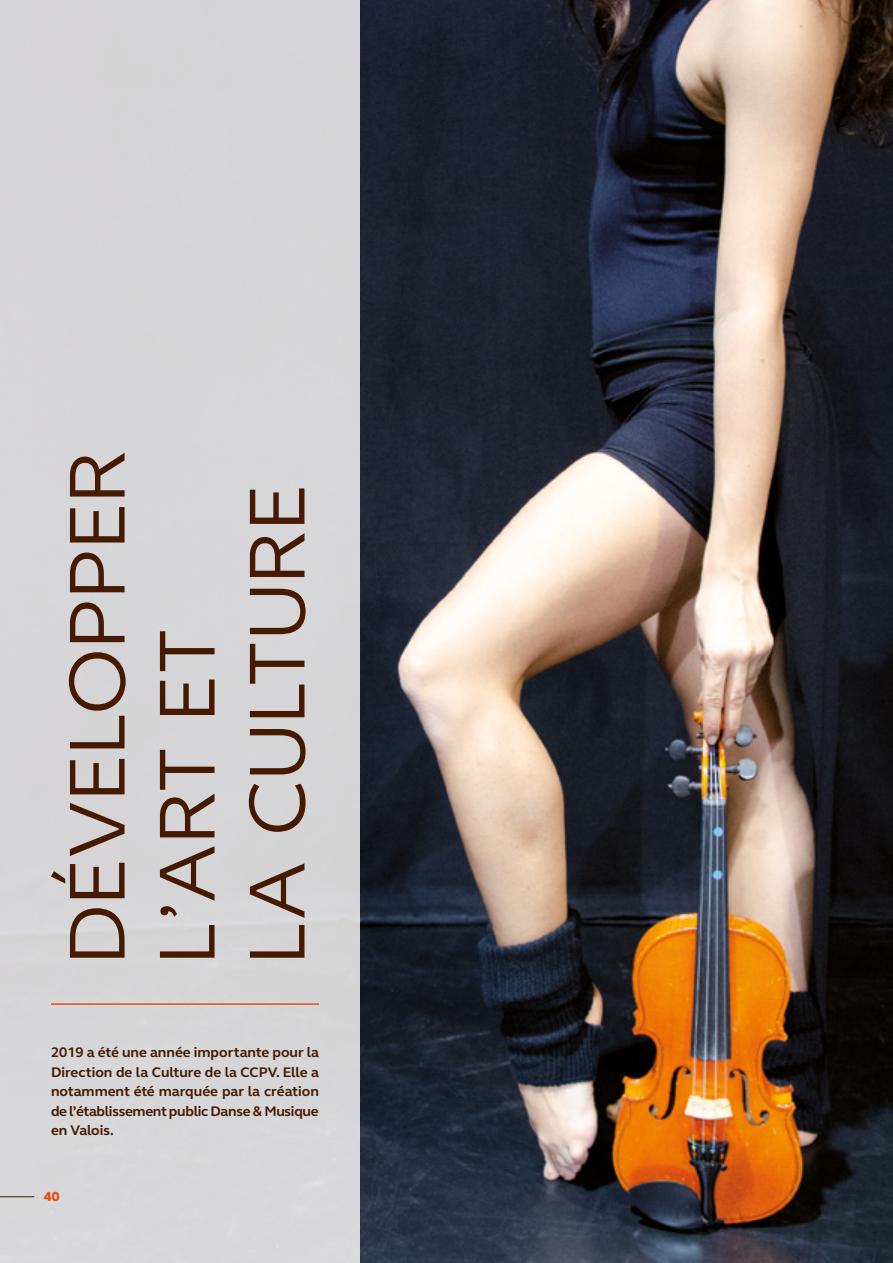
<style>
.page{position:relative;width:893px;height:1263px;background:#fff}
.page>*{position:absolute;margin:0;border:0;box-sizing:border-box;transform-origin:0 0}
.t1{font:300 84px/90px "Idealist Sans";letter-spacing:.015em;color:#461a00}
.t2{font:700 14.25px/19.5px "FS Elliot";letter-spacing:-.02em;color:#461a00;text-align:justify}
.t3{font:800 13.5px "FS Elliot";color:#e94e0f}
</style>
<div class="page">
<img style="left:359px;top:0;width:534px;height:1263px">
<div style="left:0;top:0;width:359px;height:1263px;background:#d6d5d7"></div>
<hr style="left:51px;top:1003px;width:268px;height:2px;background:#e94e0f">
<hr style="left:0;top:1196px;width:34px;height:1px;background:#461a00">
<h1 class="t1" style="left:48px;top:963px;width:514px;rotate:-90deg">DÉVELOPPER<br>L’ART ET<br>LA CULTURE</h1>
<p class="t2" style="left:51px;top:1042px;width:269px">2019 a été une année importante pour la Direction de la Culture de la CCPV. Elle a notamment été marquée par la création de l’établissement public Danse &amp; Musique en Valois.</p>
<p class="t3" style="left:44px;top:1187px;width:17px">40</p>
</div>
